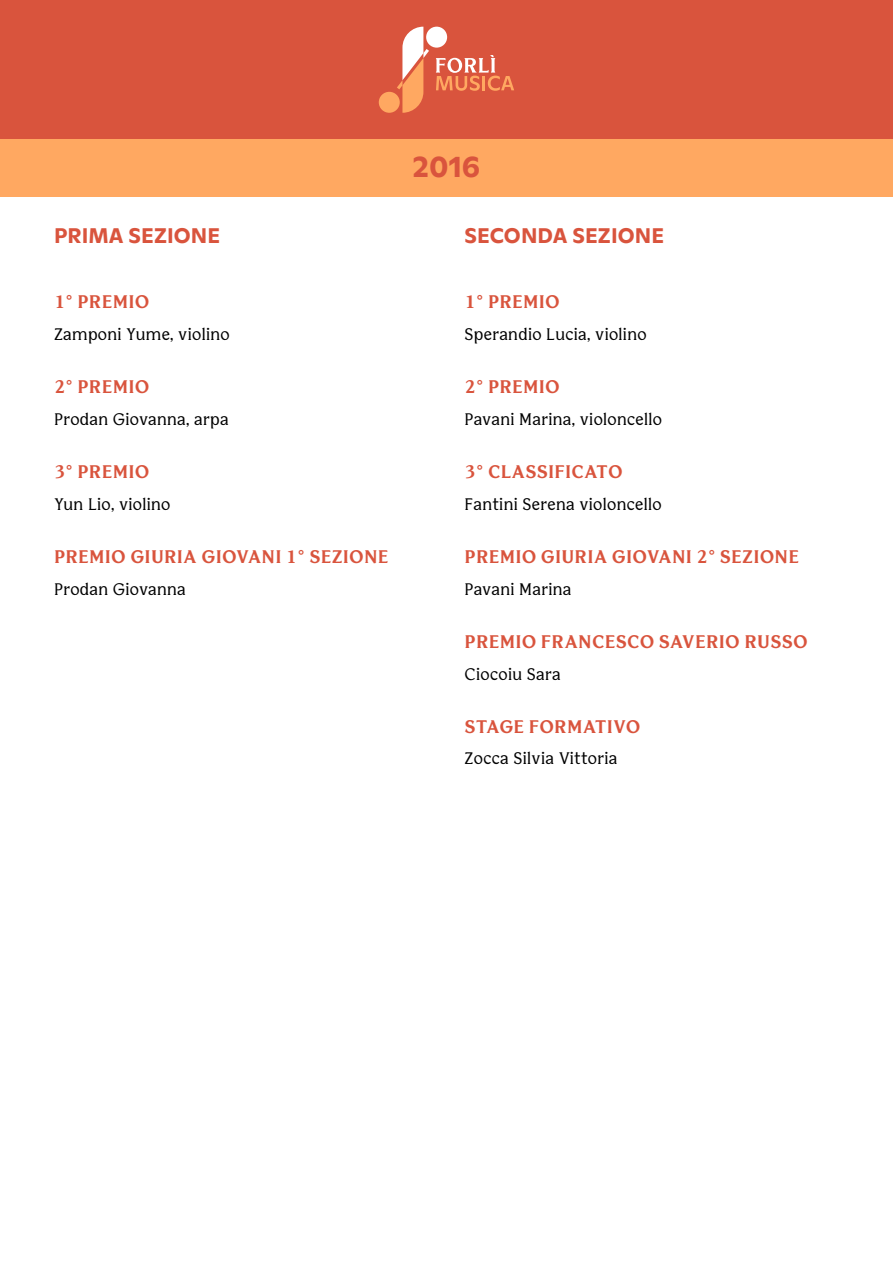
<style>
.page{position:relative;width:893px;height:1263px;background:#fff}
.page>*{position:absolute;margin:0;border:0;box-sizing:border-box;transform-origin:0 0}
.t1{font:700 30px "Ginto";color:#d9543d}
.Sezione{font:700 21px "Ginto";letter-spacing:.005em;color:#d9543d}
.Premi{font:700 18px "Bianco Serif";letter-spacing:.01em;color:#d9543d}
.Body{font:16.5px "Bianco Serif";letter-spacing:.02em;color:#000}
</style>
<div class="page">
<div style="left:0;top:0;width:893px;height:139px;background:#d9543d"></div>
<div style="left:0;top:139px;width:893px;height:57px;background:#ffa861"></div>
<div style="left:379px;top:92px;width:21px;height:21px;background:#ffa861;border-radius:50%"></div>
<div style="left:426px;top:27px;width:21px;height:21px;background:#fff;border-radius:50%"></div>
<svg style="left:397px;top:27px;width:32px;height:86px"></svg>
<svg style="left:436px;top:55px;width:78px;height:36px"></svg>
<p class="Sezione" style="left:54px;top:220px;width:168px">PRIMA SEZIONE</p>
<p class="Premi" style="left:54px;top:290px;width:97px">1° PREMIO</p>
<p class="Body" style="left:54px;top:324px;width:177px">Zamponi Yume, violino</p>
<p class="Premi" style="left:54px;top:375px;width:97px">2° PREMIO</p>
<p class="Body" style="left:54px;top:409px;width:176px">Prodan Giovanna, arpa</p>
<p class="Premi" style="left:54px;top:460px;width:97px">3° PREMIO</p>
<p class="Body" style="left:54px;top:494px;width:118px">Yun Lio, violino</p>
<p class="Premi" style="left:54px;top:545px;width:336px">PREMIO GIURIA GIOVANI 1° SEZIONE</p>
<p class="Body" style="left:54px;top:578px;width:133px">Prodan Giovanna</p>
<p class="t1" style="left:413px;top:144px;width:69px">2016</p>
<p class="Sezione" style="left:465px;top:220px;width:201px">SECONDA SEZIONE</p>
<p class="Premi" style="left:464px;top:290px;width:97px">1° PREMIO</p>
<p class="Body" style="left:464px;top:324px;width:184px">Sperandio Lucia, violino</p>
<p class="Premi" style="left:464px;top:375px;width:97px">2° PREMIO</p>
<p class="Body" style="left:464px;top:409px;width:199px">Pavani Marina, violoncello</p>
<p class="Premi" style="left:464px;top:460px;width:160px">3° CLASSIFICATO</p>
<p class="Body" style="left:464px;top:494px;width:199px">Fantini Serena violoncello</p>
<p class="Premi" style="left:465px;top:545px;width:336px">PREMIO GIURIA GIOVANI 2° SEZIONE</p>
<p class="Body" style="left:464px;top:578px;width:108px">Pavani Marina</p>
<p class="Premi" style="left:465px;top:630px;width:345px">PREMIO FRANCESCO SAVERIO RUSSO</p>
<p class="Body" style="left:464px;top:663px;width:98px">Ciocoiu Sara</p>
<p class="Premi" style="left:465px;top:715px;width:177px">STAGE FORMATIVO</p>
<p class="Body" style="left:464px;top:748px;width:154px">Zocca Silvia Vittoria</p>
</div>
